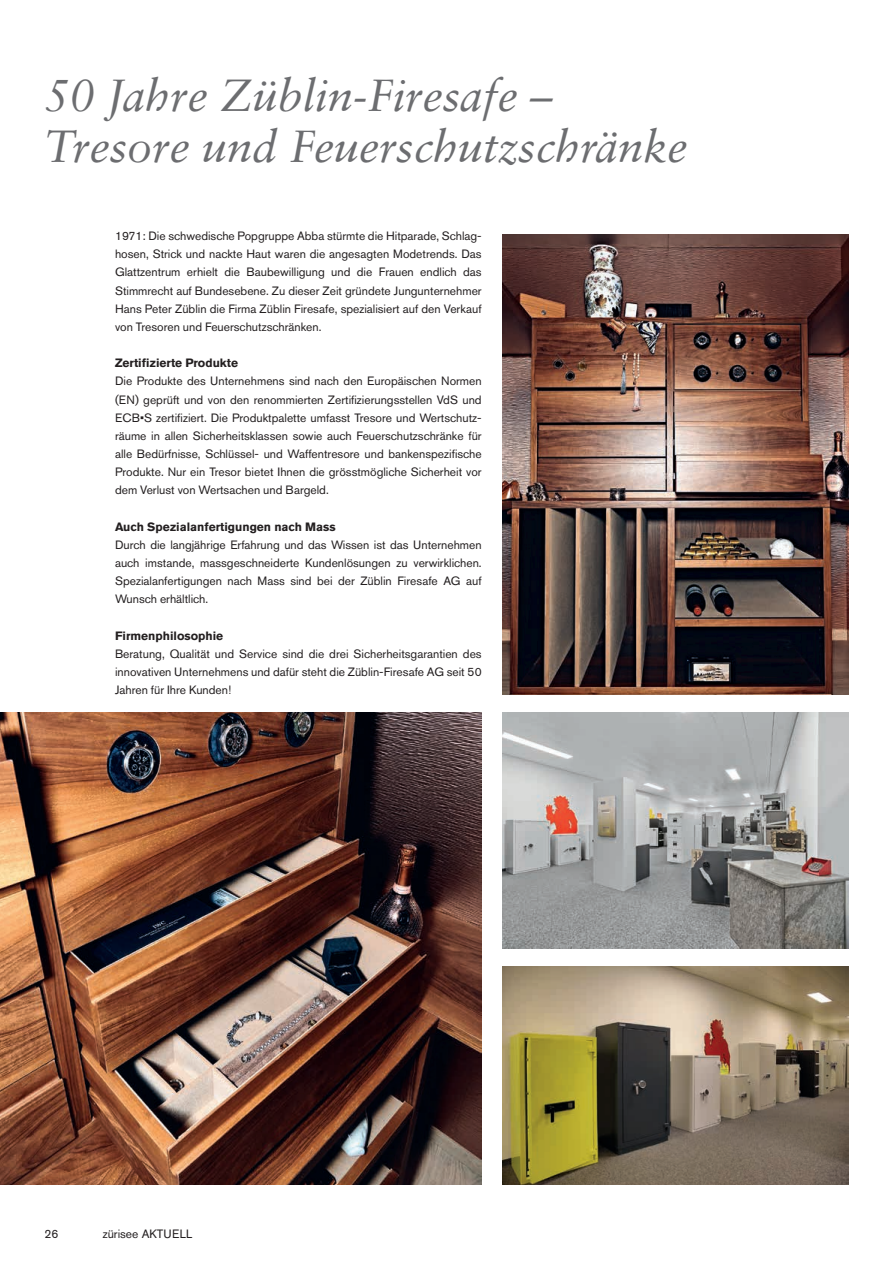
<style>
.page{position:relative;width:893px;height:1263px;background:#fff}
.page>*{position:absolute;margin:0;border:0;box-sizing:border-box;transform-origin:0 0}
.t1{font:italic 45px/51px "Sabon LT Std";color:#6c6d70}
.t2{font:12px/18.1px "Akzidenz Grotesk Pro";color:#231f20;text-align:justify}
.t3{font:700 12px "Akzidenz Grotesk Pro";color:#231f20}
</style>
<div class="page">
<img style="left:503px;top:712px;width:345px;height:236px">
<img style="left:503px;top:967px;width:345px;height:218px">
<img style="left:503px;top:234px;width:345px;height:460px">
<img style="left:0;top:712px;width:482px;height:473px">
<h1 class="t1" style="left:45px;top:70px;width:644px">50 Jahre Züblin-Firesafe –<br>Tresore und Feuerschutzschränke</h1>
<p class="t2" style="left:115px;top:227px;width:368px">1971: Die schwedische Popgruppe Abba stürmte die Hitparade, Schlag&shy;hosen, Strick und nackte Haut waren die angesagten Modetrends. Das Glattzentrum erhielt die Baubewilligung und die Frauen endlich das Stimmrecht auf Bundesebene. Zu dieser Zeit gründete Jungunternehmer Hans Peter Züblin die Firma Züblin Firesafe, spezialisiert auf den Verkauf von Tresoren und Feuerschutzschränken.</p>
<p class="t3" style="left:115px;top:355px;width:125px">Zertifizierte Produkte</p>
<p class="t2" style="left:115px;top:372px;width:368px">Die Produkte des Unternehmens sind nach den Europäischen Normen (EN) geprüft und von den renommierten Zertifizierungsstellen VdS und ECB•S zertifiziert. Die Produktpalette umfasst Tresore und Wertschutz&shy;räume in allen Sicherheitsklassen sowie auch Feuerschutzschränke für alle Bedürfnisse, Schlüssel- und Waffentresore und bankenspezifische Produkte. Nur ein Tresor bietet Ihnen die grösstmögliche Sicherheit vor dem Verlust von Wertsachen und Bargeld.</p>
<p class="t3" style="left:115px;top:519px;width:222px">Auch Spezialanfertigungen nach Mass</p>
<p class="t2" style="left:115px;top:536px;width:368px">Durch die langjährige Erfahrung und das Wissen ist das Unternehmen auch imstande, massgeschneiderte Kundenlösungen zu verwirklichen.<br>Spezialanfertigungen nach Mass sind bei der Züblin Firesafe AG auf Wunsch erhältlich.</p>
<p class="t3" style="left:115px;top:628px;width:110px">Firmenphilosophie</p>
<p class="t2" style="left:115px;top:645px;width:368px">Beratung, Qualität und Service sind die drei Sicherheitsgarantien des innovativen Unternehmens und dafür steht die Züblin-Firesafe AG seit 50<br>Jahren für Ihre Kunden!</p>
<p class="t2" style="left:45px;top:1225px;width:15px">26</p>
<p class="t2" style="left:103px;top:1225px;width:91px">zürisee AKTUELL</p>
</div>
